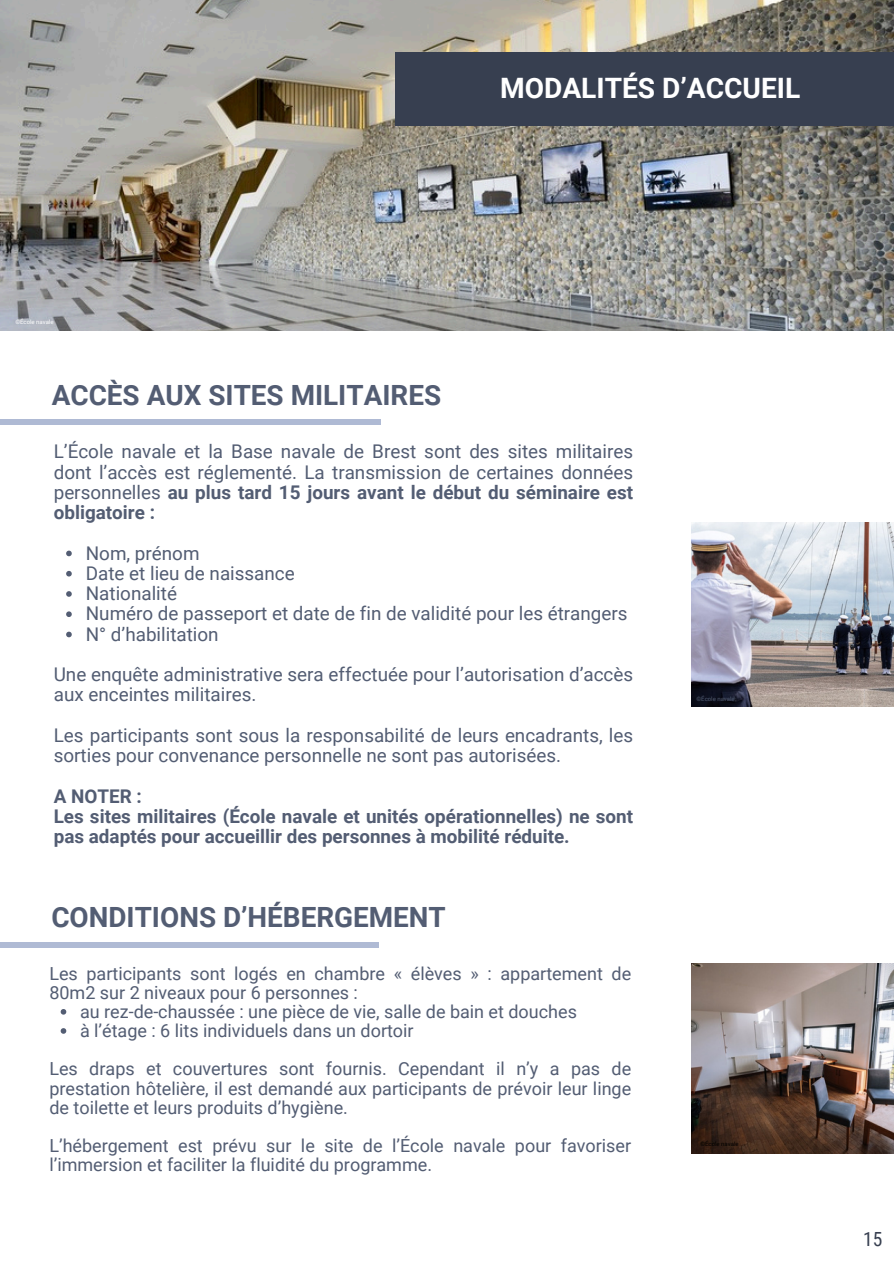
<style>
.page{position:relative;width:894px;height:1264px;background:#fff}
.page>*{position:absolute;margin:0;border:0;box-sizing:border-box;transform-origin:0 0}
.t1{font:700 28.05px "Roboto";color:#fff}
.t2{font:700 27.9px "Roboto";color:#535d73}
.t3{font:19.5px "Roboto Condensed";color:#373f50}
.t4{font:18.9px/20.2px "Roboto";color:#535d73}
.t5{font:700 18.9px/20.2px "Roboto";color:#535d73}
.t6{font:18px/19.2px "Roboto";color:#535d73}
.t7{font:6px "Roboto";color:#000}
.t8{font:6px "Roboto";color:#535d73}
.t9{font:6px "Roboto";color:#fff}
.s1{font-weight:700}
</style>
<div class="page">
<img style="left:0;top:0;width:893px;height:330px">
<div style="left:0;top:419px;width:380px;height:6px;background:#afbad4"></div>
<svg style="left:66px;top:550px;width:6px;height:6px"></svg>
<svg style="left:66px;top:571px;width:6px;height:5px"></svg>
<svg style="left:66px;top:591px;width:6px;height:5px"></svg>
<svg style="left:66px;top:611px;width:6px;height:6px"></svg>
<svg style="left:66px;top:631px;width:6px;height:6px"></svg>
<div style="left:0;top:941px;width:379px;height:6px;background:#afbad4"></div>
<svg style="left:61px;top:1009px;width:5px;height:5px"></svg>
<svg style="left:61px;top:1028px;width:5px;height:5px"></svg>
<div style="left:395px;top:53px;width:498px;height:73px;background:#373f50"></div>
<img style="left:691px;top:963px;width:202px;height:190px">
<img style="left:691px;top:523px;width:202px;height:183px">
<p class="t1" style="left:500px;top:72px;width:302px">MODALITÉS D’ACCUEIL</p>
<h3 class="t9" style="left:15px;top:319px;width:40px">©École navale</h3>
<h3 class="t2" style="left:52px;top:379px;width:391px">ACCÈS AUX SITES MILITAIRES</h3>
<h1 class="t4" style="left:54px;top:442px;width:581px;text-align:justify">L’École navale et la Base navale de Brest sont des sites militaires dont l’accès est réglementé. La transmission de certaines données personnelles <span class="s1">au plus tard 15 jours avant le début du séminaire est obligatoire :</span></h1>
<p class="t4" style="left:86px;top:543px;width:115px">Nom, prénom</p>
<h1 class="t4" style="left:86px;top:563px;width:210px">Date et lieu de naissance</h1>
<h3 class="t4" style="left:86px;top:583px;width:93px">Nationalité</h3>
<p class="t4" style="left:86px;top:604px;width:543px">Numéro de passeport et date de fin de validité pour les étrangers</p>
<p class="t4" style="left:86px;top:624px;width:134px">N° d’habilitation</p>
<p class="t4" style="left:54px;top:664px;width:581px">Une enquête administrative sera effectuée pour l’autorisation d’accès aux enceintes militaires.</p>
<p class="t4" style="left:54px;top:725px;width:581px">Les participants sont sous la responsabilité de leurs encadrants, les sorties pour convenance personnelle ne sont pas autorisées.</p>
<p class="t5" style="left:54px;top:786px;width:580px">A NOTER :<br>Les sites militaires (École navale et unités opérationnelles) ne sont pas adaptés pour accueillir des personnes à mobilité réduite.</p>
<h3 class="t2" style="left:51px;top:901px;width:396px">CONDITIONS D’HÉBERGEMENT</h3>
<h2 class="t6" style="left:49px;top:964px;width:583px">Les participants sont logés en chambre « élèves » : appartement de<br>80m2 sur 2 niveaux pour 6 personnes :</h2>
<p class="t6" style="left:80px;top:1002px;width:498px">au rez-de-chaussée : une pièce de vie, salle de bain et douches</p>
<p class="t6" style="left:80px;top:1021px;width:335px">à l’étage : 6 lits individuels dans un dortoir</p>
<h1 class="t6" style="left:49px;top:1059px;width:583px;text-align:justify">Les draps et couvertures sont fournis. Cependant il n’y a pas de prestation hôtelière, il est demandé aux participants de prévoir leur linge de toilette et leurs produits d’hygiène.</h1>
<h3 class="t6" style="left:49px;top:1136px;width:583px">L’hébergement est prévu sur le site de l’École navale pour favoriser l’immersion et faciliter la fluidité du programme.</h3>
<h3 class="t8" style="left:696px;top:695px;width:40px">©École navale</h3>
<p class="t7" style="left:700px;top:1140px;width:40px">©École navale</p>
<p class="t3" style="left:862px;top:1227px;width:21px">15</p>
</div>
